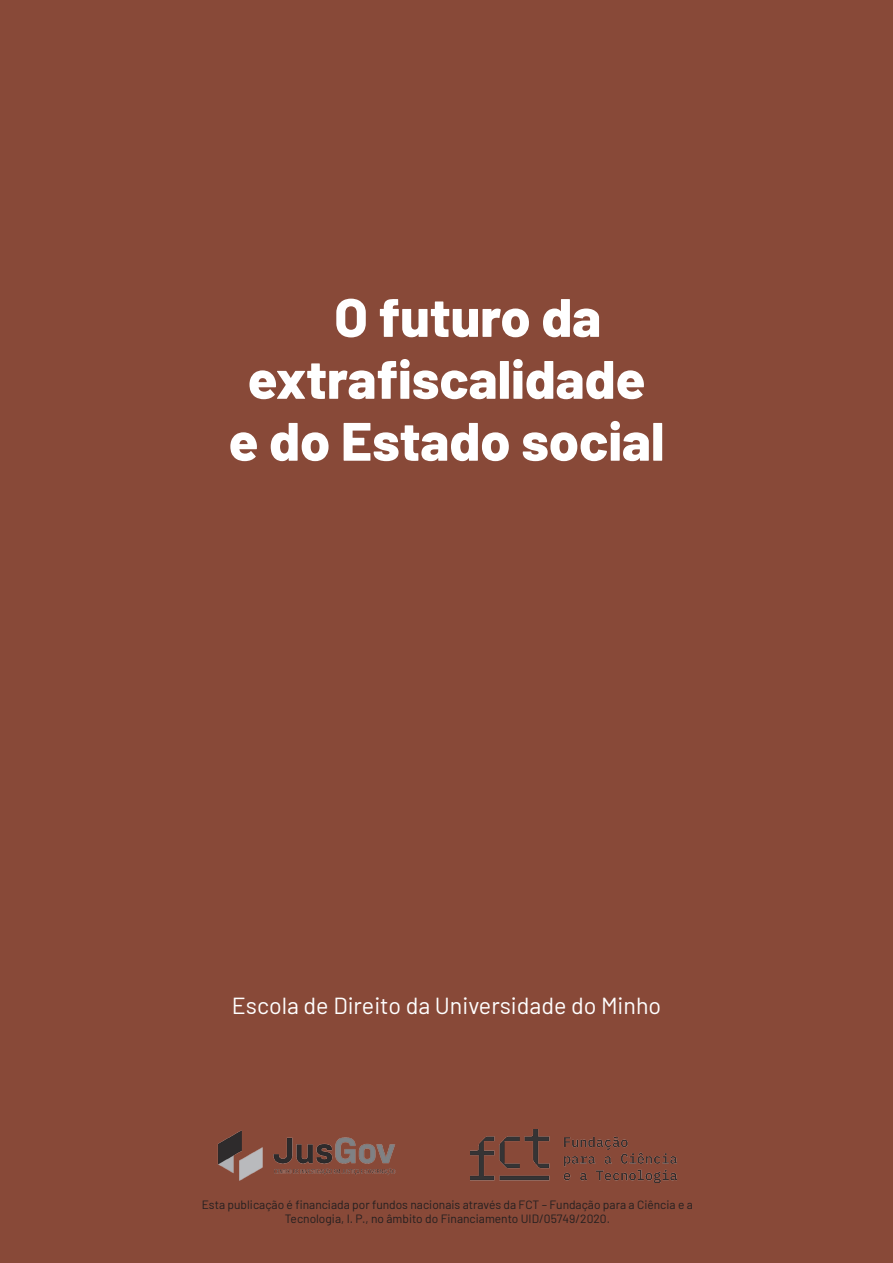
<style>
.page{position:relative;width:893px;height:1263px;background:#884938}
.page>*{position:absolute;margin:0;border:0;box-sizing:border-box;transform-origin:0 0}
.t1{font:800 54px "Barlow";color:#fff}
.Título_1{font:23.25px "Barlow";color:#fff}
.t2{font:12px/14.4px "Barlow";color:#231f20;text-align:center}
</style>
<div class="page">
<img style="left:470px;top:1129px;width:206px;height:53px">
<img style="left:217px;top:1129px;width:179px;height:52px">
<p class="t1" style="left:334px;top:277px;width:268px">O futuro da</p>
<p class="t1" style="left:248px;top:339px;width:399px">extrafiscalidade</p>
<p class="t1" style="left:229px;top:401px;width:437px">e do Estado social</p>
<p class="Título_1" style="left:232px;top:989px;width:431px">Escola de Direito da Universidade do Minho</p>
<p class="t2" style="left:202px;top:1196px;width:493px">Esta publicação é financiada por fundos nacionais através da FCT – Fundação para a Ciência e a<br>Tecnologia, I. P., no âmbito do Financiamento UID/05749/2020.</p>
</div>
